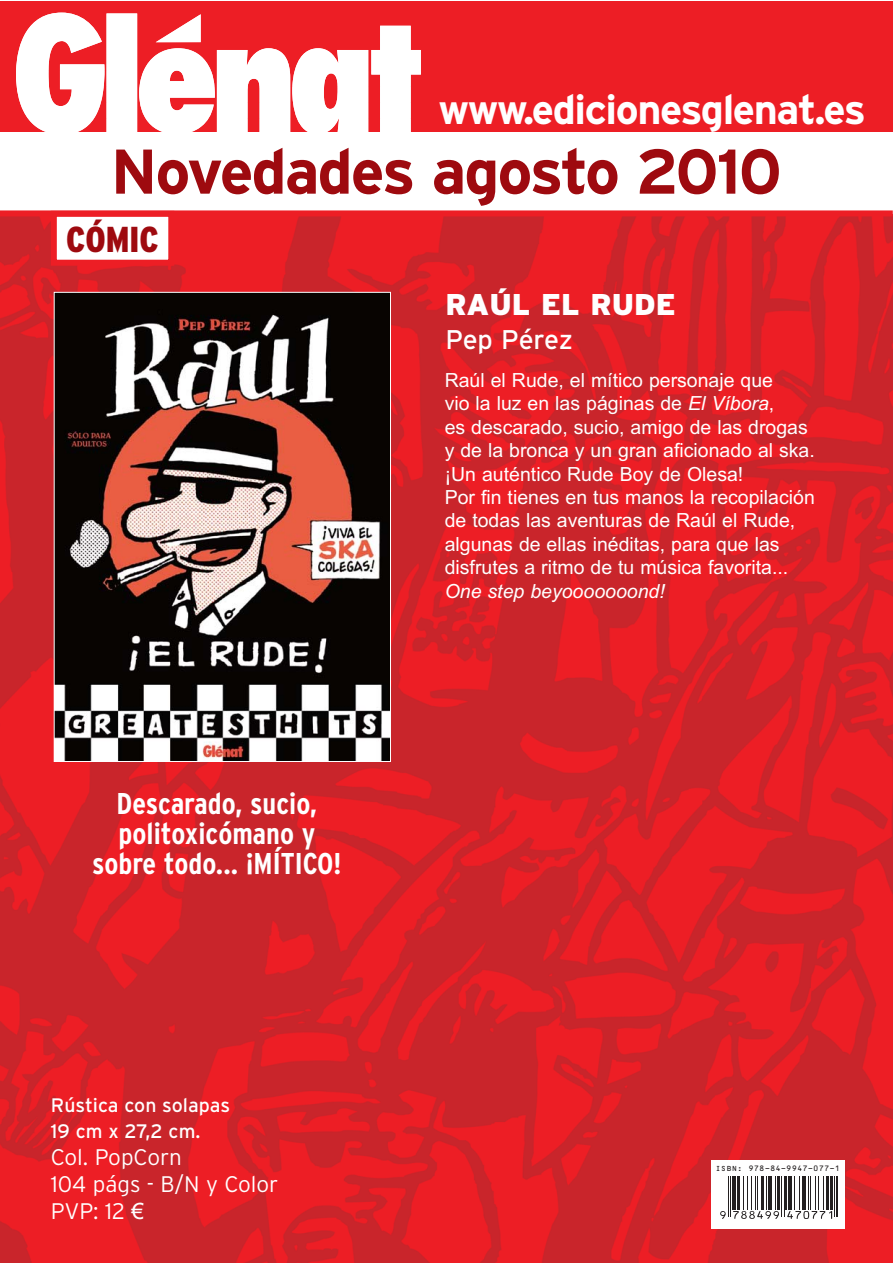
<style>
.page{position:relative;width:893px;height:1263px;background:#fff}
.page>*{position:absolute;margin:0;border:0;box-sizing:border-box;transform-origin:0 0}
.t1{font:700 63px "Interstate";letter-spacing:-.035em;color:#9e0a0f}
.t2{font:700 41.4px "Interstate";letter-spacing:-.035em;color:#fff}
.t3{font:900 condensed 36px "Interstate";color:#9e0a0f}
.t4{font:700 condensed 30px/30px "Interstate";color:#fff;text-align:center}
.t5{font:900 30px "Interstate";color:#fff}
.t6{font:27px "Interstate";letter-spacing:-.01em;color:#fff}
.t7{font:300 22.5px/27px "Interstate";color:#fff}
.t8{font:19.5px/23.4px "Arial";color:#fff}
.t9{font:19.5px/25.8px "Interstate";color:#fff}
.t10{font:italic 19.5px "Arial";color:#fff}
.t11{font:7.5px "Ocrb";color:#231f20}
.s1{font-family:"Arial";font-weight:400}
.s2{font-style:italic}
</style>
<div class="page">
<img style="left:0;top:216px;width:893px;height:1047px">
<div style="left:0;top:1px;width:893px;height:131px;background:#ed1e25"></div>
<svg style="left:16px;top:13px;width:405px;height:119px"></svg>
<img style="left:56px;top:294px;width:333px;height:466px">
<div style="left:54px;top:292px;width:337px;height:470px;border:1px solid #fff"></div>
<div style="left:0;top:210px;width:893px;height:6px;background:#ed1e25"></div>
<div style="left:54px;top:214px;width:117px;height:49px;background:#fff"></div>
<div style="left:51px;top:211px;width:123px;height:55px;border:6px solid #ed1e25"></div>
<div style="left:711px;top:1160px;width:134px;height:68px;background:#fff"></div>
<hr style="left:728px;top:1176px;width:1px;height:40px;background:#231f20">
<hr style="left:730px;top:1176px;width:1px;height:40px;background:#231f20">
<hr style="left:733px;top:1176px;width:3px;height:33px;background:#231f20">
<hr style="left:737px;top:1176px;width:2px;height:33px;background:#231f20">
<hr style="left:743px;top:1176px;width:1px;height:33px;background:#231f20">
<hr style="left:747px;top:1176px;width:1px;height:33px;background:#231f20">
<hr style="left:751px;top:1176px;width:1px;height:33px;background:#231f20">
<hr style="left:755px;top:1176px;width:1px;height:33px;background:#231f20">
<hr style="left:757px;top:1176px;width:1px;height:33px;background:#231f20">
<hr style="left:762px;top:1176px;width:2px;height:33px;background:#231f20">
<hr style="left:766px;top:1176px;width:1px;height:33px;background:#231f20">
<hr style="left:768px;top:1176px;width:4px;height:33px;background:#231f20">
<hr style="left:775px;top:1176px;width:1px;height:33px;background:#231f20">
<hr style="left:778px;top:1176px;width:2px;height:33px;background:#231f20">
<hr style="left:781px;top:1176px;width:1px;height:40px;background:#231f20">
<hr style="left:783px;top:1176px;width:1px;height:40px;background:#231f20">
<hr style="left:786px;top:1176px;width:1px;height:33px;background:#231f20">
<hr style="left:788px;top:1176px;width:3px;height:33px;background:#231f20">
<hr style="left:794px;top:1176px;width:1px;height:33px;background:#231f20">
<hr style="left:798px;top:1176px;width:1px;height:33px;background:#231f20">
<hr style="left:802px;top:1176px;width:3px;height:33px;background:#231f20">
<hr style="left:808px;top:1176px;width:1px;height:33px;background:#231f20">
<hr style="left:810px;top:1176px;width:1px;height:33px;background:#231f20">
<hr style="left:815px;top:1176px;width:1px;height:33px;background:#231f20">
<hr style="left:818px;top:1176px;width:1px;height:33px;background:#231f20">
<hr style="left:823px;top:1176px;width:1px;height:33px;background:#231f20">
<hr style="left:826px;top:1176px;width:2px;height:33px;background:#231f20">
<hr style="left:831px;top:1176px;width:2px;height:33px;background:#231f20">
<hr style="left:834px;top:1176px;width:1px;height:40px;background:#231f20">
<hr style="left:837px;top:1176px;width:1px;height:40px;background:#231f20">
<svg style="left:720px;top:1211px;width:6px;height:8px"></svg>
<svg style="left:733px;top:1211px;width:46px;height:8px"></svg>
<svg style="left:787px;top:1211px;width:45px;height:8px"></svg>
<h2 class="t2" style="left:439px;top:94px;width:429px">www.edicionesglenat.es</h2>
<h1 class="t1" style="left:111px;top:148px;width:673px">Novedades agosto 2010</h1>
<h3 class="t3" style="left:66px;top:226px;width:94px">CÓMIC</h3>
<h3 class="t5" style="left:446px;top:293px;width:232px">RAÚL EL RUDE</h3>
<h3 class="t6" style="left:446px;top:330px;width:129px">Pep Pérez</h3>
<h3 class="t4" style="left:92px;top:791px;width:251px">Descarado, sucio, politoxicómano y sobre todo... ¡MÍTICO!</h3>
<p class="t9" style="left:51px;top:1094px;width:181px">Rústica con solapas<br>19 cm x 27,2 cm.</p>
<p class="t7" style="left:51px;top:1145px;width:229px">Col. PopCorn<br>104 págs - B/N y Color<br>PVP: 12 <span class="s1">€</span></p>
<p class="t8" style="left:445px;top:370px;width:372px">Raúl el Rude, el mítico personaje que<br>vio la luz en las páginas de <span class="s2">El Víbora</span>,<br>es descarado, sucio, amigo de las drogas y de la bronca y un gran aficionado al ska. ¡Un auténtico Rude Boy de Olesa!<br>Por fin tienes en tus manos la recopilación de todas las aventuras de Raúl el Rude, algunas de ellas inéditas, para que las disfrutes a ritmo de tu música favorita...</p>
<p class="t10" style="left:445px;top:584px;width:222px">One step beyooooooond!</p>
<p class="t11" style="left:715px;top:1165px;width:126px">ISBN: 978-84-9947-077-1</p>
</div>
